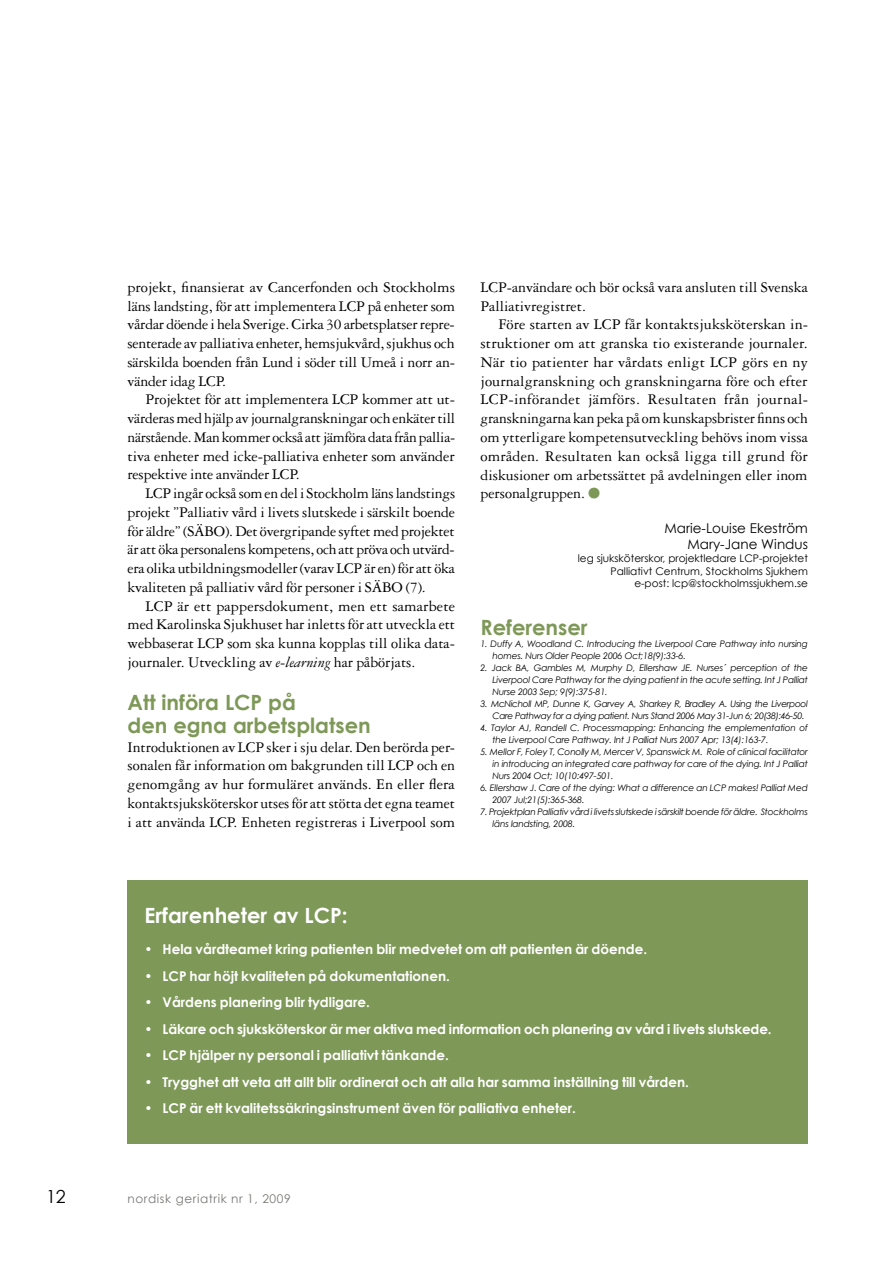
<style>
.page{position:relative;width:893px;height:1263px;background:#fff}
.page>*{position:absolute;margin:0;border:0;box-sizing:border-box;transform-origin:0 0}
.t1{font:36px "Garamond 3 LT Std";color:#7e9858}
.t2{font:700 21px/22.5px "Century Gothic";color:#7e9858}
.t3{font:700 21px "Century Gothic";color:#fff}
.t4{font:18px "Century Gothic";color:#000}
.t5{font:15.75px/18.8px "Garamond 3 LT Std";color:#000;text-align:justify}
.t6{font:700 13.5px "Century Gothic";color:#fff}
.t7{font:13.5px/16.2px "Century Gothic";color:#000;text-align:right}
.t8{font:12px "Century Gothic";letter-spacing:.05em;color:#787775}
.t9{font:10.5px/12.6px "Century Gothic";color:#000;text-align:right}
.t10{font:italic 9px/12px "Century Gothic";letter-spacing:-.02em;color:#000}
.t11{font:italic 9px/12px "Century Gothic";letter-spacing:-.04em;color:#000}
.s1{font-style:italic}
</style>
<div class="page">
<div style="left:128px;top:881px;width:680px;height:263px;background:#7e9858"></div>
<p class="t5" style="left:128px;top:278px;width:329px">projekt, finansierat av Cancerfonden och Stockholms läns landsting, för att implementera LCP på enheter som vårdar döende i hela Sverige. Cirka 30 arbetsplatser repre&shy;senterade av palliativa enheter, hemsjukvård, sjukhus och särskilda boenden från Lund i söder till Umeå i norr an&shy;vänder idag LCP.</p>
<p class="t5" style="left:128px;top:390px;width:329px;text-indent:18px">Projektet för att implementera LCP kommer att ut&shy;värderas med hjälp av journalgranskningar och enkäter till närstående. Man kommer också att jämföra data från pallia&shy;tiva enheter med icke-palliativa enheter som använder respektive inte använder LCP.</p>
<p class="t5" style="left:128px;top:484px;width:329px;text-indent:18px">LCP ingår också som en del i Stockholm läns landstings projekt ”Palliativ vård i livets slutskede i särskilt boende för äldre” (SÄBO). Det övergripande syftet med projektet är att öka personalens kompetens, och att pröva och utvärd&shy;era olika utbildningsmodeller (varav LCP är en) för att öka kvaliteten på palliativ vård för personer i SÄBO (7).</p>
<p class="t5" style="left:128px;top:597px;width:329px;text-indent:18px">LCP är ett pappersdokument, men ett samarbete med Karolinska Sjukhuset har inletts för att utveckla ett webbaserat LCP som ska kunna kopplas till olika data&shy;journaler. Utveckling av <span class="s1">e-learning</span> har påbörjats.</p>
<h2 class="t2" style="left:128px;top:691px;width:245px">Att införa LCP på<br>den egna arbetsplatsen</h2>
<p class="t5" style="left:128px;top:738px;width:329px">Introduktionen av LCP sker i sju delar. Den berörda per&shy;sonalen får information om bakgrunden till LCP och en genomgång av hur formuläret används. En eller flera kontaktsjuksköterskor utses för att stötta det egna teamet i att använda LCP. Enheten registreras i Liverpool som</p>
<p class="t5" style="left:480px;top:278px;width:329px">LCP-användare och bör också vara ansluten till Svenska<br>Palliativregistret.</p>
<p class="t5" style="left:480px;top:315px;width:329px;text-indent:18px">Före starten av LCP får kontaktsjuksköterskan in&shy;struktioner om att granska tio existerande journaler.<br>När tio patienter har vårdats enligt LCP görs en ny journalgranskning och granskningarna före och efter LCP-införandet jämförs. Resultaten från journal&shy;granskningarna kan peka på om kunskapsbrister finns och om ytterligare kompetensutveckling behövs inom vissa områden. Resultaten kan också ligga till grund för diskusioner om arbetssättet på avdelningen eller inom personalgruppen.</p>
<h1 class="t1" style="left:585px;top:474px;width:19px">•</h1>
<p class="t7" style="left:664px;top:520px;width:145px">Marie-Louise Ekeström<br>Mary-Jane Windus</p>
<p class="t9" style="left:578px;top:552px;width:232px">leg sjuksköterskor, projektledare LCP-projektet<br>Palliativt Centrum, Stockholms Sjukhem e-post: lcp@stockholmssjukhem.se</p>
<h2 class="t2" style="left:480px;top:615px;width:109px">Referenser</h2>
<p class="t10" style="left:492px;top:637px;width:317px;text-indent:-12px">1. Duffy A, Woodland C. Introducing the Liverpool Care Pathway into nursing homes. Nurs Older People 2006 Oct;18(9):33-6.</p>
<p class="t10" style="left:492px;top:661px;width:317px;text-align:justify;text-indent:-12px">2. Jack BA, Gambles M, Murphy D, Ellershaw JE. Nurses´ perception of the Liverpool Care Pathway for the dying patient in the acute setting. Int J Palliat Nurse 2003 Sep; 9(9):375-81.</p>
<p class="t11" style="left:492px;top:697px;width:317px;text-indent:-12px">3. McNicholl MP, Dunne K, Garvey A, Sharkey R, Bradley A. Using the Liverpool<br>Care Pathway for a dying patient. Nurs Stand 2006 May 31-Jun 6; 20(38):46-50.</p>
<p class="t10" style="left:492px;top:721px;width:317px;text-indent:-12px">4. Taylor AJ, Randell C. Processmapping: Enhancing the emplementation of the Liverpool Care Pathway. Int J Palliat Nurs 2007 Apr; 13(4):163-7.</p>
<p class="t10" style="left:492px;top:745px;width:317px;text-align:justify;text-indent:-12px">5. Mellor F, Foley T, Conolly M, Mercer V, Spanswick M. Role of clinical facilitator in introducing an integrated care pathway for care of the dying. Int J Palliat Nurs 2004 Oct; 10(10:497-501.</p>
<p class="t10" style="left:492px;top:781px;width:317px;text-indent:-12px">6. Ellershaw J. Care of the dying: What a difference an LCP makes! Palliat Med<br>2007 Jul;21(5):365-368.</p>
<p class="t10" style="left:492px;top:805px;width:317px;text-indent:-12px">7. Projektplan Palliativ vård i livets slutskede i särskilt boende för äldre. Stockholms läns landsting, 2008.</p>
<h2 class="t3" style="left:145px;top:902px;width:205px">Erfarenheter av LCP:</h2>
<p class="t6" style="left:145px;top:941px;width:504px">• Hela vårdteamet kring patienten blir medvetet om att patienten är döende.</p>
<p class="t6" style="left:145px;top:967px;width:307px">• LCP har höjt kvaliteten på dokumentationen.</p>
<p class="t6" style="left:145px;top:994px;width:227px">• Vårdens planering blir tydligare.</p>
<p class="t6" style="left:145px;top:1020px;width:629px">• Läkare och sjuksköterskor är mer aktiva med information och planering av vård i livets slutskede.</p>
<p class="t6" style="left:145px;top:1047px;width:306px">• LCP hjälper ny personal i palliativt tänkande.</p>
<p class="t6" style="left:145px;top:1073px;width:546px">• Trygghet att veta att allt blir ordinerat och att alla har samma inställning till vården.</p>
<p class="t6" style="left:145px;top:1100px;width:433px">• LCP är ett kvalitetssäkringsinstrument även för palliativa enheter.</p>
<p class="t4" style="left:46px;top:1185px;width:21px">12</p>
<p class="t8" style="left:128px;top:1191px;width:165px">nordisk geriatrik nr 1, 2009</p>
</div>
